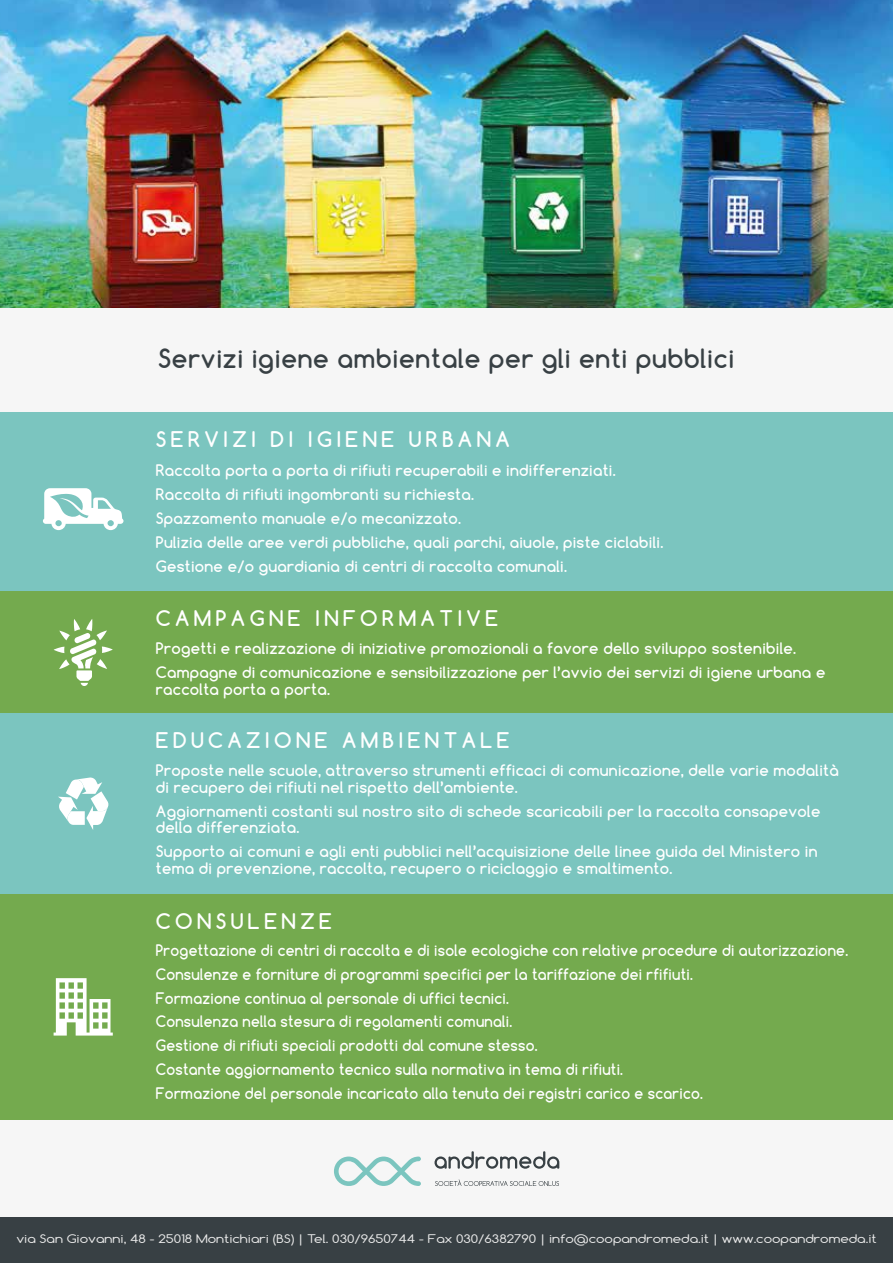
<style>
.page{position:relative;width:893px;height:1263px;background:#fff}
.page>*{position:absolute;margin:0;border:0;box-sizing:border-box;transform-origin:0 0}
.t1{font:700 25.05px "Comfortaa";letter-spacing:.03em;color:#384044}
.t2{font:700 20.4px "Comfortaa";letter-spacing:.22em;color:#fff}
.t3{font:700 15px/23.9px "Comfortaa";letter-spacing:.02em;color:#fff}
.t4{font:700 15px/24px "Comfortaa";letter-spacing:.02em;color:#fff;scale:.94 1}
.t5{font:11.25px "Comfortaa";color:#ebebeb;scale:1.21 1}
</style>
<div class="page">
<div style="left:0;top:307px;width:893px;height:105px;background:#f6f6f6"></div>
<div style="left:0;top:1119px;width:893px;height:99px;background:#f6f6f6"></div>
<div style="left:0;top:412px;width:893px;height:183px;background:#7bc5bf"></div>
<div style="left:0;top:713px;width:893px;height:181px;background:#7bc5bf"></div>
<div style="left:0;top:894px;width:893px;height:225px;background:#74aa4e"></div>
<div style="left:0;top:591px;width:893px;height:122px;background:#74aa4e"></div>
<div style="left:0;top:1217px;width:893px;height:46px;background:#384044"></div>
<svg style="left:434px;top:1151px;width:125px;height:18px"></svg>
<svg style="left:334px;top:1156px;width:87px;height:30px"></svg>
<svg style="left:435px;top:1179px;width:124px;height:7px"></svg>
<img style="left:0;top:0;width:893px;height:307px">
<svg style="left:43px;top:488px;width:80px;height:42px"></svg>
<svg style="left:54px;top:619px;width:59px;height:67px"></svg>
<svg style="left:58px;top:777px;width:51px;height:53px"></svg>
<svg style="left:54px;top:978px;width:59px;height:57px"></svg>
<h1 class="t1" style="left:158px;top:342px;width:578px">Servizi igiene ambientale per gli enti pubblici</h1>
<h2 class="t2" style="left:156px;top:426px;width:355px">SERVIZI DI IGIENE URBANA</h2>
<p class="t3" style="left:156px;top:459px;width:509px">Raccolta porta a porta di rifiuti recuperabili e indifferenziati.<br>Raccolta di rifiuti ingombranti su richiesta.<br>Spazzamento manuale e/o mecanizzato.<br>Pulizia delle aree verdi pubbliche, quali parchi, aiuole, piste ciclabili.<br>Gestione e/o guardiania di centri di raccolta comunali.</p>
<h2 class="t2" style="left:156px;top:605px;width:344px">CAMPAGNE INFORMATIVE</h2>
<p class="t3" style="left:156px;top:636px;width:671px">Progetti e realizzazione di iniziative promozionali a favore dello sviluppo sostenibile.<br>Campagne di comunicazione e sensibilizzazione per l’avvio dei servizi di igiene urbana e</p>
<p class="t3" style="left:156px;top:677px;width:176px">raccolta porta a porta.</p>
<h2 class="t2" style="left:156px;top:728px;width:355px">EDUCAZIONE AMBIENTALE</h2>
<p class="t3" style="left:156px;top:762px;width:684px;line-height:16.5px">Proposte nelle scuole, attraverso strumenti efficaci di comunicazione, delle varie modalità di recupero dei rifiuti nel rispetto dell’ambiente.</p>
<p class="t3" style="left:156px;top:803px;width:666px;line-height:16.5px">Aggiornamenti costanti sul nostro sito di schede scaricabili per la raccolta consapevole della differenziata.</p>
<p class="t3" style="left:156px;top:843px;width:663px;line-height:16.4px">Supporto ai comuni e agli enti pubblici nell’acquisizione delle linee guida del Ministero in tema di prevenzione, raccolta, recupero o riciclaggio e smaltimento.</p>
<h2 class="t2" style="left:156px;top:908px;width:177px">CONSULENZE</h2>
<p class="t4" style="left:156px;top:938px;width:738px">Progettazione di centri di raccolta e di isole ecologiche con relative procedure di autorizzazione.<br>Consulenze e forniture di programmi specifici per la tariffazione dei rfifiuti.<br>Formazione continua al personale di uffici tecnici.<br>Consulenza nella stesura di regolamenti comunali.<br>Gestione di rifiuti speciali prodotti dal comune stesso.<br>Costante aggiornamento tecnico sulla normativa in tema di rifiuti.<br>Formazione del personale incaricato alla tenuta dei registri carico e scarico.</p>
<p class="t5" style="left:16px;top:1232px;width:713px">via San Giovanni, 48 - 25018 Montichiari (BS) | Tel. 030/9650744 - Fax 030/6382790 | info@coopandromeda.it | www.coopandromeda.it</p>
</div>
